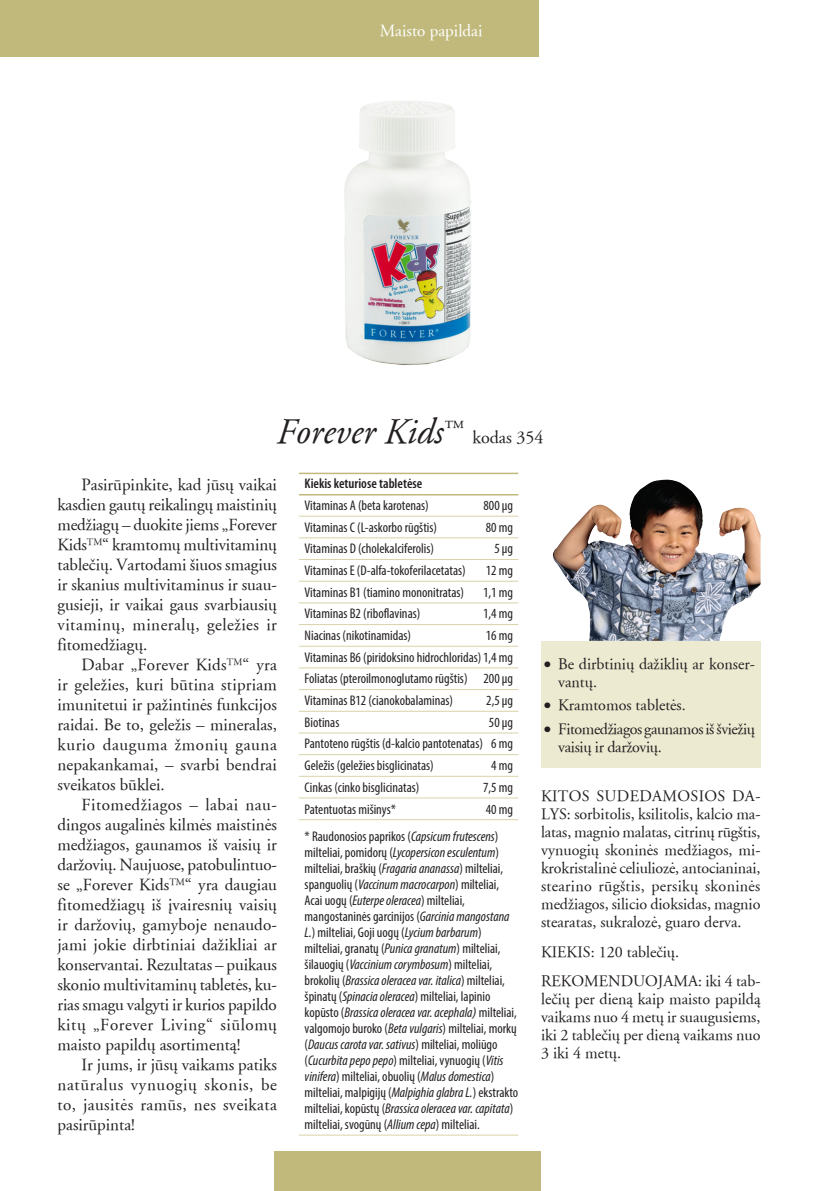
<style>
.page{position:relative;width:840px;height:1191px;background:#fff}
.page>*{position:absolute;margin:0;border:0;box-sizing:border-box;transform-origin:0 0}
.skyriaus_pav{font:italic 36px "Garamond LT";color:#231f20}
.skyriaus_pav-2{font:18px "Garamond LT";color:#231f20}
.teksats{font:17px/20px "Garamond LT";letter-spacing:.01em;color:#231f20;text-align:justify}
.t1{font:17px "Garamond LT";color:#fff}
.sudetis{font:16px/18px "Garamond LT";color:#231f20;text-align:justify}
.taskas{font:16px/18px "Garamond LT";color:#231f20}
.taskas-2{font:16px/18px "Garamond LT";letter-spacing:-.025em;color:#231f20}
.kiekis{font:condensed 14px/16px "Myriad Pro";color:#231f20}
.kiekis_tableteje{font:600 condensed 14px "Myriad Pro";color:#231f20}
.s1{font-style:italic}
.s2{font-style:italic;font-stretch:normal}
</style>
<div class="page">
<div style="left:273px;top:1151px;width:267px;height:40px;background:#c0b97b"></div>
<div style="left:0;top:0;width:539px;height:57px;background:#c0b97b"></div>
<div style="left:541px;top:641px;width:219px;height:126px;background:#edead2"></div>
<hr style="left:299px;top:472px;width:219px;height:2px;background:#c0b97b">
<hr style="left:299px;top:494px;width:219px;height:1px;background:#c0b97b">
<hr style="left:299px;top:515px;width:219px;height:1px;background:#d8d3a9">
<hr style="left:299px;top:537px;width:219px;height:1px;background:#d8d3a9">
<hr style="left:299px;top:559px;width:219px;height:1px;background:#d8d3a9">
<hr style="left:299px;top:581px;width:219px;height:1px;background:#d8d3a9">
<hr style="left:299px;top:602px;width:219px;height:1px;background:#d8d3a9">
<hr style="left:299px;top:624px;width:219px;height:1px;background:#d8d3a9">
<hr style="left:299px;top:646px;width:219px;height:1px;background:#d8d3a9">
<hr style="left:299px;top:667px;width:219px;height:1px;background:#d8d3a9">
<hr style="left:299px;top:689px;width:219px;height:1px;background:#d8d3a9">
<hr style="left:299px;top:711px;width:219px;height:1px;background:#d8d3a9">
<hr style="left:299px;top:732px;width:219px;height:1px;background:#d8d3a9">
<hr style="left:299px;top:754px;width:219px;height:1px;background:#d8d3a9">
<hr style="left:299px;top:776px;width:219px;height:1px;background:#d8d3a9">
<hr style="left:299px;top:797px;width:219px;height:1px;background:#d8d3a9">
<hr style="left:299px;top:819px;width:219px;height:1px;background:#d8d3a9">
<hr style="left:299px;top:1134px;width:219px;height:1px;background:#d8d3a9">
<img style="left:552px;top:480px;width:199px;height:161px">
<img style="left:344px;top:101px;width:127px;height:264px">
<p class="t1" style="left:379px;top:20px;width:104px">Maisto papildai</p>
<p class="skyriaus_pav" style="left:275px;top:408px;width:188px">Forever Kids<sup>™</sup></p>
<p class="skyriaus_pav-2" style="left:472px;top:425px;width:73px">kodas 354</p>
<p class="teksats" style="left:57px;top:475px;width:221px;text-indent:24px">Pasirūpinkite, kad jūsų vaikai kasdien gautų reikalingų maistinių medžiagų – duokite jiems „Forever Kids<sup>TM</sup>“ kramtomų multivitaminų tablečių. Vartodami šiuos smagius ir skanius multivitaminus ir suau&shy;gusieji, ir vaikai gaus svarbiausių vitaminų, mineralų, geležies ir fitomedžiagų.</p>
<p class="teksats" style="left:57px;top:655px;width:221px;text-indent:24px">Dabar „Forever Kids<sup>TM</sup>“ yra ir geležies, kuri būtina stipriam imunitetui ir pažintinės funkcijos raidai. Be to, geležis – mineralas, kurio dauguma žmonių gauna nepakankamai, – svarbi bendrai sveikatos būklei.</p>
<p class="teksats" style="left:57px;top:795px;width:221px;text-indent:24px">Fitomedžiagos – labai nau&shy;dingos augalinės kilmės maistinės medžiagos, gaunamos iš vaisių ir daržovių. Naujuose, patobulintuo&shy;se „Forever Kids<sup>TM</sup>“ yra daugiau fitomedžiagų iš įvairesnių vaisių ir daržovių, gamyboje nenaudo&shy;jami jokie dirbtiniai dažikliai ar konservantai. Rezultatas – puikaus skonio multivitaminų tabletės, ku&shy;rias smagu valgyti ir kurios papildo kitų „Forever Living“ siūlomų maisto papildų asortimentą!</p>
<p class="teksats" style="left:57px;top:1055px;width:221px;text-indent:24px">Ir jums, ir jūsų vaikams patiks natūralus vynuogių skonis, be to, jausitės ramūs, nes sveikata pasirūpinta!</p>
<p class="kiekis_tableteje" style="left:304px;top:476px;width:119px">Kiekis keturiose tabletėse</p>
<p class="kiekis" style="left:304px;top:497px;width:126px">Vitaminas A (beta karotenas)</p>
<p class="kiekis" style="left:483px;top:497px;width:31px">800 μg</p>
<p class="kiekis" style="left:304px;top:519px;width:134px">Vitaminas C (L-askorbo rūgštis)</p>
<p class="kiekis" style="left:485px;top:519px;width:29px">80 mg</p>
<p class="kiekis" style="left:304px;top:540px;width:131px">Vitaminas D (cholekalciferolis)</p>
<p class="kiekis" style="left:494px;top:540px;width:20px">5 μg</p>
<p class="kiekis" style="left:304px;top:562px;width:162px">Vitaminas E (D-alfa-tokoferilacetatas)</p>
<p class="kiekis" style="left:485px;top:562px;width:29px">12 mg</p>
<p class="kiekis" style="left:304px;top:584px;width:161px">Vitaminas B1 (tiamino mononitratas)</p>
<p class="kiekis" style="left:483px;top:584px;width:31px">1,1 mg</p>
<p class="kiekis" style="left:304px;top:605px;width:117px">Vitaminas B2 (riboflavinas)</p>
<p class="kiekis" style="left:483px;top:605px;width:31px">1,4 mg</p>
<p class="kiekis" style="left:304px;top:627px;width:108px">Niacinas (nikotinamidas)</p>
<p class="kiekis" style="left:485px;top:627px;width:29px">16 mg</p>
<p class="kiekis" style="left:304px;top:649px;width:210px">Vitaminas B6 (piridoksino hidrochloridas)1,4 mg</p>
<p class="kiekis" style="left:304px;top:670px;width:210px">Foliatas (pteroilmonoglutamo rūgštis) 200 μg</p>
<p class="kiekis" style="left:304px;top:692px;width:150px">Vitaminas B12 (cianokobalaminas)</p>
<p class="kiekis" style="left:486px;top:692px;width:28px">2,5 μg</p>
<p class="kiekis" style="left:304px;top:714px;width:36px">Biotinas</p>
<p class="kiekis" style="left:488px;top:714px;width:26px">50 μg</p>
<p class="kiekis" style="left:304px;top:735px;width:210px">Pantoteno rūgštis (d-kalcio pantotenatas) 6 mg</p>
<p class="kiekis" style="left:304px;top:757px;width:130px">Geležis (geležies bisglicinatas)</p>
<p class="kiekis" style="left:491px;top:757px;width:23px">4 mg</p>
<p class="kiekis" style="left:304px;top:779px;width:116px">Cinkas (cinko bisglicinatas)</p>
<p class="kiekis" style="left:483px;top:779px;width:31px">7,5 mg</p>
<p class="kiekis" style="left:304px;top:800px;width:93px">Patentuotas mišinys*</p>
<p class="kiekis" style="left:485px;top:800px;width:29px">40 mg</p>
<p class="kiekis" style="left:304px;top:828px;width:215px">* Raudonosios paprikos (<span class="s1">Capsicum frutescens</span>) milteliai, pomidorų (<span class="s1">Lycopersicon esculentum</span>) milteliai, braškių (<span class="s1">Fragaria ananassa</span>) milteliai, spanguolių (<span class="s1">Vaccinum macrocarpon</span>) milteliai, Acai uogų (<span class="s1">Euterpe oleracea</span>) milteliai, mangostaninės garcinijos (<span class="s1">Garcinia mangostana L.</span>) milteliai, Goji uogų (<span class="s1">Lycium barbarum</span>) milteliai, granatų (<span class="s1">Punica granatum</span>) milteliai, šilauogių (<span class="s1">Vaccinium corymbosum</span>) milteliai, brokolių (<span class="s1">Brassica oleracea var. italica</span>) milteliai, špinatų (<span class="s1">Spinacia oleracea</span>) milteliai, lapinio kopūsto (<span class="s1">Brassica oleracea var. acephala</span><span class="s2">)</span> milteliai, valgomojo buroko (<span class="s1">Beta vulgaris</span>) milteliai, morkų (<span class="s1">Daucus carota var. sativus</span>) milteliai, moliūgo (<span class="s1">Cucurbita pepo pepo</span>) milteliai, vynuogių (<span class="s1">Vitis vinifera</span>) milteliai, obuolių (<span class="s1">Malus domestica</span>) milteliai, malpigijų (<span class="s1">Malpighia glabra L.</span>) ekstrakto milteliai, kopūstų (<span class="s1">Brassica oleracea var. capitata</span>) milteliai, svogūnų (<span class="s1">Allium cepa</span>) milteliai.</p>
<p class="taskas" style="left:558px;top:654px;width:198px;text-indent:-14px">• Be dirbtinių dažiklių ar konser&shy;vantų.</p>
<p class="taskas" style="left:543px;top:696px;width:143px">• Kramtomos tabletės.</p>
<p class="taskas-2" style="left:558px;top:720px;width:198px;text-indent:-14px">• Fitomedžiagos gaunamos iš šviežių vaisių ir daržovių.</p>
<p class="sudetis" style="left:540px;top:787px;width:221px">KITOS SUDEDAMOSIOS DA-LYS: sorbitolis, ksilitolis, kalcio ma&shy;latas, magnio malatas, citrinų rūgštis, vynuogių skoninės medžiagos, mi&shy;krokristalinė celiuliozė, antocianinai, stearino rūgštis, persikų skoninės medžiagos, silicio dioksidas, magnio stearatas, sukralozė, guaro derva.</p>
<p class="sudetis" style="left:540px;top:942px;width:139px">KIEKIS: 120 tablečių.</p>
<p class="sudetis" style="left:540px;top:971px;width:221px">REKOMENDUOJAMA: iki 4 tab&shy;lečių per dieną kaip maisto papildą vaikams nuo 4 metų ir suaugusiems, iki 2 tablečių per dieną vaikams nuo 3 iki 4 metų.</p>
</div>
